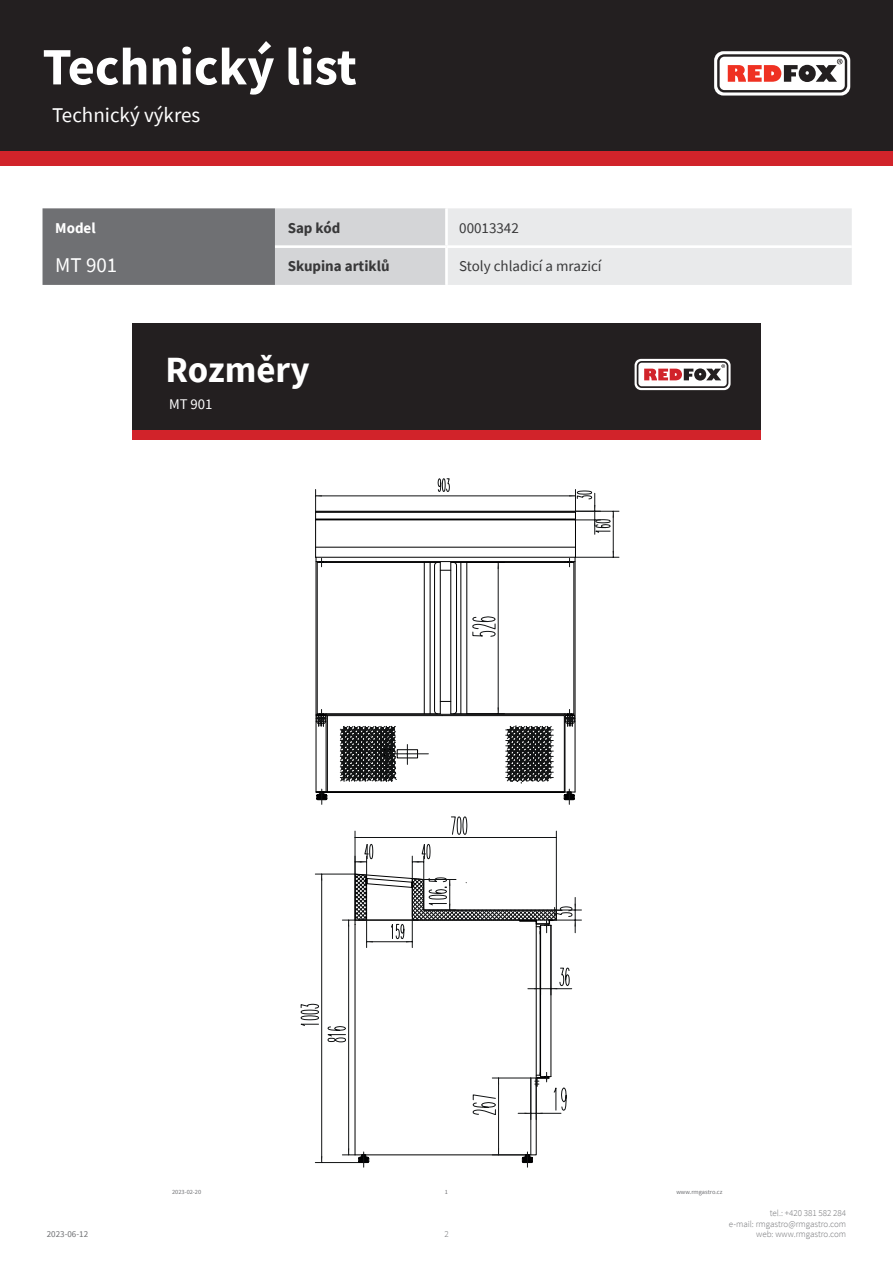
<style>
.page{position:relative;width:893px;height:1263px;background:#fff}
.page>*{position:absolute;margin:0;border:0;box-sizing:border-box;transform-origin:0 0}
.t1{font:700 52.5px "Source Sans Pro";color:#fff}
.imgFrame{font:700 36.9px "Source Sans Pro";color:#fff}
.kapitola{font:21px "Source Sans Pro";color:#fff}
.tabulka_-_headline{font:21px "Source Sans Pro";color:#fff}
.tabulka_-_text{font:15px "Source Sans Pro";color:#383839}
.tabulka_-_text-2{font:700 15px "Source Sans Pro";color:#383839}
.tabulka_-_text-3{font:700 15px "Source Sans Pro";color:#fff}
.imgFrame-2{font:14.7px "Source Sans Pro";color:#fff}
.t2{font:300 9px/10.8px "Source Sans Pro";color:#6f7073;text-align:right}
.t3{font:9px "Source Sans Pro";color:#6f7073}
.imgFrame-3{font:6.3px "Source Sans Pro";color:#6f7073}
</style>
<div class="page">
<div style="left:0;top:0;width:893px;height:166px;background:#d1232a"></div>
<div style="left:0;top:0;width:893px;height:151px;background:#231f20"></div>
<svg style="left:714px;top:51px;width:136px;height:45px"></svg>
<div style="left:132px;top:323px;width:628px;height:117px;background:#d1232a"></div>
<div style="left:132px;top:323px;width:628px;height:106px;background:#231f20"></div>
<svg style="left:635px;top:359px;width:96px;height:31px"></svg>
<hr style="left:705px;top:557px;width:1px;height:235px;background:#000001">
<svg style="left:315px;top:478px;width:305px;height:326px"></svg>
<svg style="left:300px;top:816px;width:281px;height:351px"></svg>
<svg style="left:43px;top:208px;width:809px;height:77px;background:#c0c1c3"></svg>
<hr style="left:445px;top:208px;width:3px;height:37px;background:#fff">
<hr style="left:275px;top:245px;width:171px;height:3px;background:#fff">
<hr style="left:446px;top:245px;width:406px;height:3px;background:#fff">
<hr style="left:445px;top:248px;width:3px;height:37px;background:#fff">
<h1 class="t1" style="left:43px;top:31px;width:316px">Technický list</h1>
<p class="kapitola" style="left:52px;top:101px;width:150px">Technický výkres</p>
<p class="tabulka_-_text-3" style="left:55px;top:218px;width:42px">Model</p>
<p class="tabulka_-_text-2" style="left:288px;top:218px;width:54px">Sap kód</p>
<p class="tabulka_-_text" style="left:459px;top:219px;width:61px">00013342</p>
<p class="tabulka_-_headline" style="left:55px;top:251px;width:64px">MT 901</p>
<p class="tabulka_-_text-2" style="left:288px;top:256px;width:103px">Skupina artiklů</p>
<p class="tabulka_-_text" style="left:459px;top:257px;width:144px">Stoly chladicí a mrazicí</p>
<p class="imgFrame" style="left:165px;top:346px;width:146px">Rozměry</p>
<p class="imgFrame-2" style="left:169px;top:395px;width:45px">MT 901</p>
<p class="imgFrame-3" style="left:172px;top:1188px;width:31px">2023-02-20</p>
<p class="imgFrame-3" style="left:445px;top:1187px;width:5px">1</p>
<p class="imgFrame-3" style="left:676px;top:1187px;width:48px">www.rmgastro.cz</p>
<p class="t3" style="left:47px;top:1229px;width:43px">2023-06-12</p>
<p class="t2" style="left:444px;top:1229px;width:6px">2</p>
<p class="t2" style="left:729px;top:1207px;width:119px">tel.: +420 381 582 284<br>e-mail: rmgastro@rmgastro.com web: www.rmgastro.com</p>
</div>
